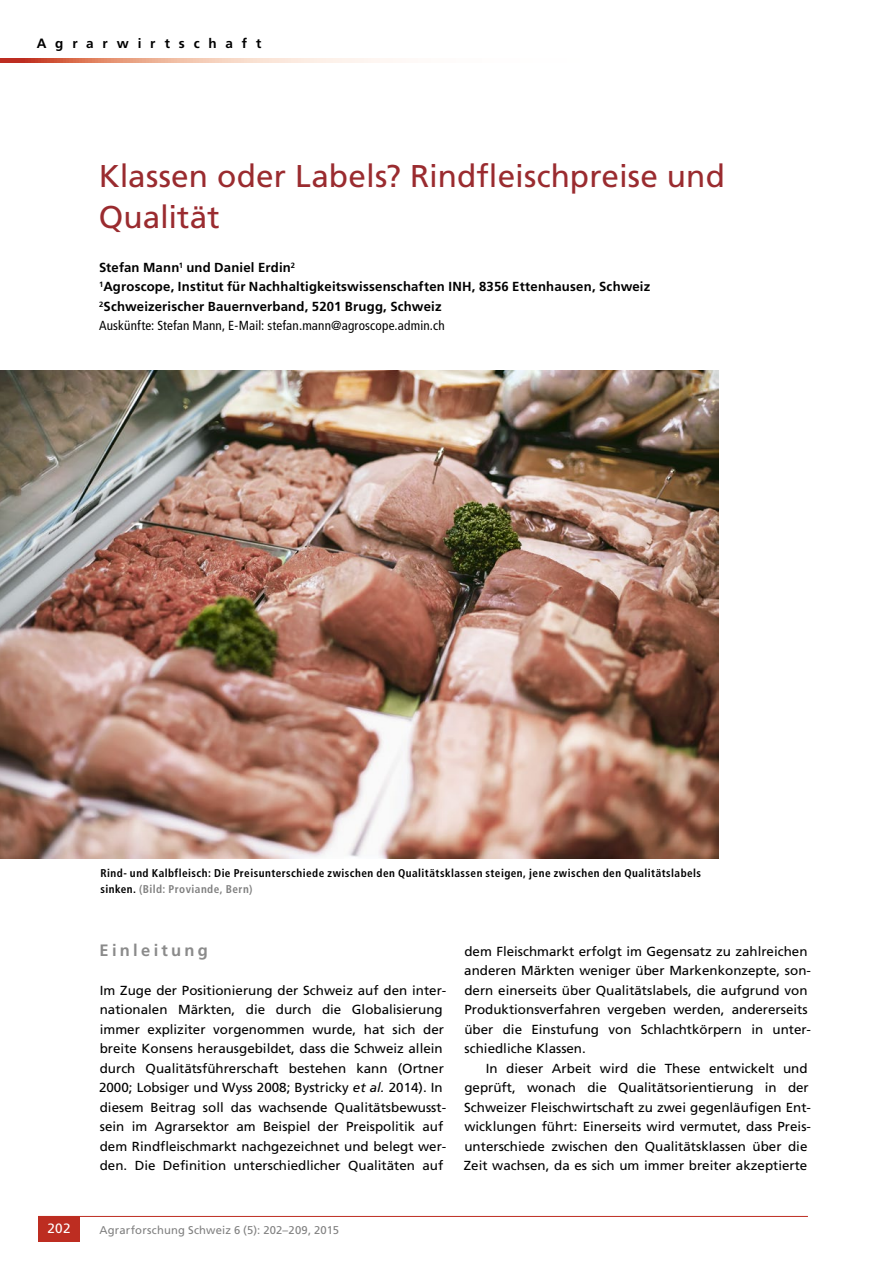
<style>
.page{position:relative;width:893px;height:1263px;background:#fff}
.page>*{position:absolute;margin:0;border:0;box-sizing:border-box;transform-origin:0 0}
.t1{font:31.5px/40.5px "Frutiger LT Std";letter-spacing:.005em;color:#9a2b2f}
.t2{font:700 16.5px "Frutiger LT Std";letter-spacing:.2em;color:#8b8b8b}
.t3{font:700 13.5px "Frutiger LT Std";letter-spacing:.655em;color:#000}
.t4{font:13.5px "Frutiger LT Std";color:#fff}
.t5{font:13.2px/19.5px "Frutiger LT Std";color:#000}
.t6{font:700 13.2px/19.5px "Frutiger LT Std";letter-spacing:.015em;color:#000}
.t7{font:700 condensed 11.25px/16.5px "Frutiger LT Std";letter-spacing:.04em;color:#000}
.t8{font:11.25px "Frutiger LT Std";letter-spacing:.015em;color:#808080}
.s1{font-weight:400;font-stretch:condensed}
.s2{color:#808080}
.s3{font-style:italic}
</style>
<div class="page">
<hr style="left:38px;top:1216px;width:770px;height:1px;background:#bd2d21">
<div style="left:38px;top:1216px;width:42px;height:26px;background:#bd2d21"></div>
<svg style="left:0;top:58px;width:396px;height:5px;background:#ebb2a0"></svg>
<img style="left:0;top:371px;width:719px;height:487px">
<p class="t3" style="left:37px;top:36px;width:226px">Agrarwirtschaft</p>
<h1 class="t1" style="left:99px;top:156px;width:628px">Klassen oder Labels? Rindfleischpreise und<br>Qualität</h1>
<p class="t6" style="left:99px;top:258px;width:553px">Stefan Mann<sup>1</sup> und Daniel Erdin<sup>2<br>1</sup>Agroscope, Institut für Nachhaltigkeitswissenschaften INH, 8356 Ettenhausen, Schweiz <sup>2</sup>Schweizerischer Bauernverband, 5201 Brugg, Schweiz<br><span class="s1">Auskünfte: Stefan Mann, E-Mail: stefan.mann@agroscope.admin.ch</span></p>
<p class="t7" style="left:100px;top:865px;width:602px">Rind- und Kalbfleisch: Die Preisunterschiede zwischen den Qualitätsklassen steigen, jene zwischen den Qualitätslabels sinken. <span class="s2">(Bild: Proviande, Bern)</span></p>
<p class="t2" style="left:100px;top:940px;width:110px">Einleitung</p>
<p class="t5" style="left:99px;top:980px;width:349px">Im Zuge der Positionierung der Schweiz auf den inter&shy;nationalen Märkten, die durch die Globalisierung immer expliziter vorgenommen wurde, hat sich der breite Konsens herausgebildet, dass die Schweiz allein durch Qualitätsführerschaft bestehen kann (Ortner 2000; Lobsiger und Wyss 2008; Bystricky <span class="s3">et al.</span> 2014). In diesem Beitrag soll das wachsende Qualitätsbewusst&shy;sein im Agrarsektor am Beispiel der Preispolitik auf dem Rindfleischmarkt nachgezeichnet und belegt wer&shy;den. Die Definition unterschiedlicher Qualitäten auf</p>
<p class="t5" style="left:464px;top:941px;width:348px">dem Fleischmarkt erfolgt im Gegensatz zu zahlreichen anderen Märkten weniger über Markenkonzepte, son&shy;dern einerseits über Qualitätslabels, die aufgrund von Produktionsverfahren vergeben werden, andererseits über die Einstufung von Schlachtkörpern in unter&shy;schiedliche Klassen.</p>
<p class="t5" style="left:464px;top:1058px;width:349px;text-indent:22px">In dieser Arbeit wird die These entwickelt und geprüft, wonach die Qualitätsorientierung in der Schweizer Fleischwirtschaft zu zwei gegenläufigen Ent&shy;wicklungen führt: Einerseits wird vermutet, dass Preis&shy;unterschiede zwischen den Qualitätsklassen über die Zeit wachsen, da es sich um immer breiter akzeptierte</p>
<p class="t4" style="left:48px;top:1221px;width:25px">202</p>
<p class="t8" style="left:99px;top:1223px;width:241px">Agrarforschung Schweiz 6 (5): 202–209, 2015</p>
</div>
